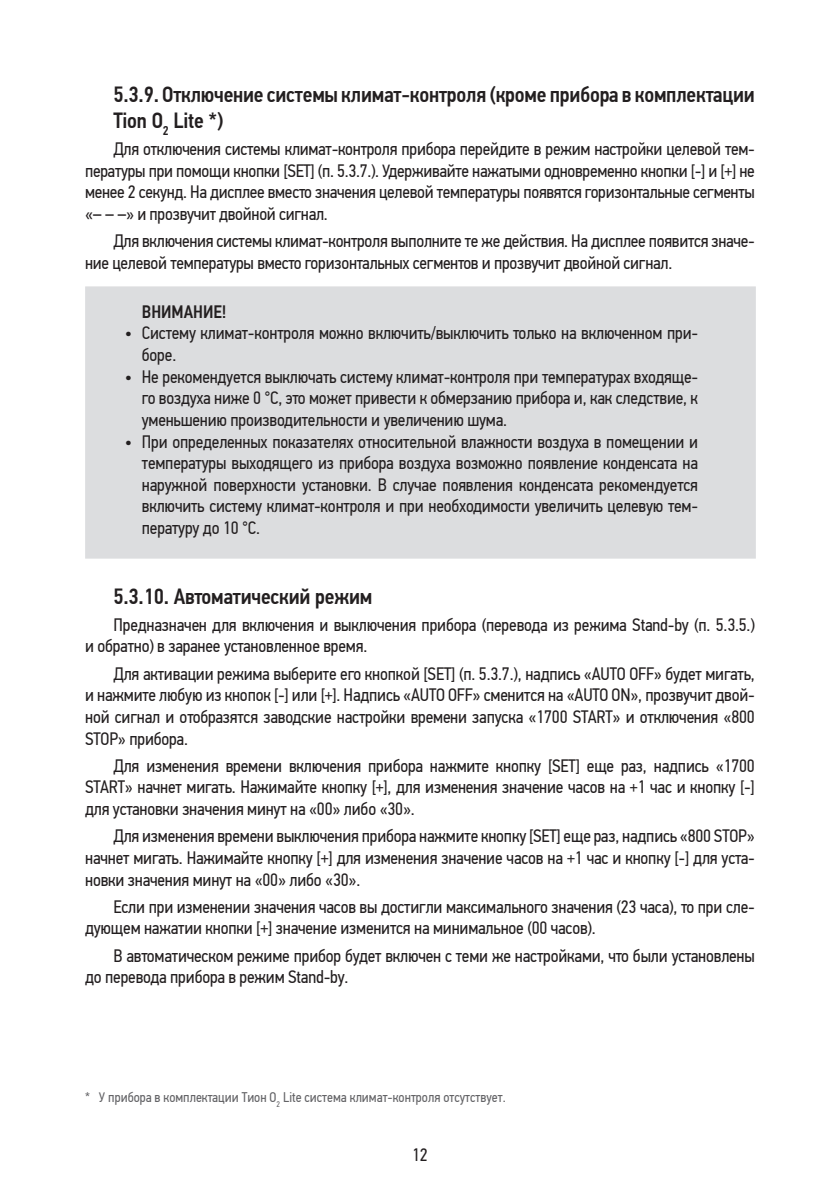
<style>
.page{position:relative;width:840px;height:1191px;background:#fff}
.page>*{position:absolute;margin:0;border:0;box-sizing:border-box;transform-origin:0 0}
.Заголовок_Основной_т{font:500 22px/26.4px "PF Din Text Cond Pro";letter-spacing:-.01em;color:#231f20}
.Основной_текст{font:18px/21.6px "PF Din Text Cond Pro";letter-spacing:-.01em;color:#231f20;text-align:justify}
.Основной_текст-2{font:500 18px "PF Din Text Cond Pro";color:#231f20}
.t1{font:14px "PF Din Text Cond Pro";color:#636366}
</style>
<div class="page">
<div style="left:85px;top:286px;width:670px;height:272px;background:#dcdddf;border:2px solid #dcdddf"></div>
<p class="Заголовок_Основной_т" style="left:113px;top:81px;width:642px">5.3.9. Отключение системы климат-контроля (кроме прибора в комплектации<br>Tion O<sub>2</sub> Lite *)</p>
<p class="Основной_текст" style="left:85px;top:138px;width:670px;text-indent:28px">Для отключения системы климат-контроля прибора перейдите в режим настройки целевой тем&shy;пературы при помощи кнопки [SET] (п. 5.3.7.). Удерживайте нажатыми одновременно кнопки [-] и [+] не менее 2 секунд. На дисплее вместо значения целевой температуры появятся горизонтальные сегменты «– – –» и прозвучит двойной сигнал.</p>
<p class="Основной_текст" style="left:85px;top:230px;width:670px;text-indent:28px">Для включения системы климат-контроля выполните те же действия. На дисплее появится значе&shy;ние целевой температуры вместо горизонтальных сегментов и прозвучит двойной сигнал.</p>
<p class="Основной_текст-2" style="left:142px;top:301px;width:86px">ВНИМАНИЕ!</p>
<p class="Основной_текст" style="left:142px;top:322px;width:557px;text-indent:-17px">• Систему климат-контроля можно включить/выключить только на включенном при&shy;боре.</p>
<p class="Основной_текст" style="left:142px;top:366px;width:557px;text-indent:-17px">• Не рекомендуется выключать систему климат-контроля при температурах входяще&shy;го воздуха ниже 0 °С, это может привести к обмерзанию прибора и, как следствие, к уменьшению производительности и увеличению шума.</p>
<p class="Основной_текст" style="left:142px;top:430px;width:557px;text-indent:-17px">• При определенных показателях относительной влажности воздуха в помещении и температуры выходящего из прибора воздуха возможно появление конденсата на наружной поверхности установки. В случае появления конденсата рекомендуется включить систему климат-контроля и при необходимости увеличить целевую тем&shy;пературу до 10 °С.</p>
<p class="Заголовок_Основной_т" style="left:113px;top:583px;width:260px">5.3.10. Автоматический режим</p>
<p class="Основной_текст" style="left:85px;top:614px;width:670px;text-indent:28px">Предназначен для включения и выключения прибора (перевода из режима Stand-by (п. 5.3.5.) и обратно) в заранее установленное время.</p>
<p class="Основной_текст" style="left:85px;top:663px;width:670px;text-indent:28px">Для активации режима выберите его кнопкой [SET] (п. 5.3.7.), надпись «AUTO OFF» будет мигать, и нажмите любую из кнопок [-] или [+]. Надпись «AUTO OFF» сменится на «AUTO ON», прозвучит двой&shy;ной сигнал и отобразятся заводские настройки времени запуска «1700 START» и отключения «800<br>STOP» прибора.</p>
<p class="Основной_текст" style="left:85px;top:755px;width:670px;text-indent:28px">Для изменения времени включения прибора нажмите кнопку [SET] еще раз, надпись «1700<br>START» начнет мигать. Нажимайте кнопку [+], для изменения значение часов на +1 час и кнопку [-] для установки значения минут на «00» либо «30».</p>
<p class="Основной_текст" style="left:85px;top:825px;width:670px;text-indent:28px">Для изменения времени выключения прибора нажмите кнопку [SET] еще раз, надпись «800 STOP» начнет мигать. Нажимайте кнопку [+] для изменения значение часов на +1 час и кнопку [-] для уста&shy;новки значения минут на «00» либо «30».</p>
<p class="Основной_текст" style="left:85px;top:896px;width:670px;text-indent:28px">Если при изменении значения часов вы достигли максимального значения (23 часа), то при сле&shy;дующем нажатии кнопки [+] значение изменится на минимальное (00 часов).</p>
<p class="Основной_текст" style="left:85px;top:944px;width:670px;text-indent:28px">В автоматическом режиме прибор будет включен с теми же настройками, что были установлены до перевода прибора в режим Stand-by.</p>
<p class="t1" style="left:85px;top:1089px;width:422px">* У прибора в комплектации Тион О<sub>2</sub> Lite система климат-контроля отсутствует.</p>
<p class="Основной_текст" style="left:412px;top:1144px;width:17px">12</p>
</div>
